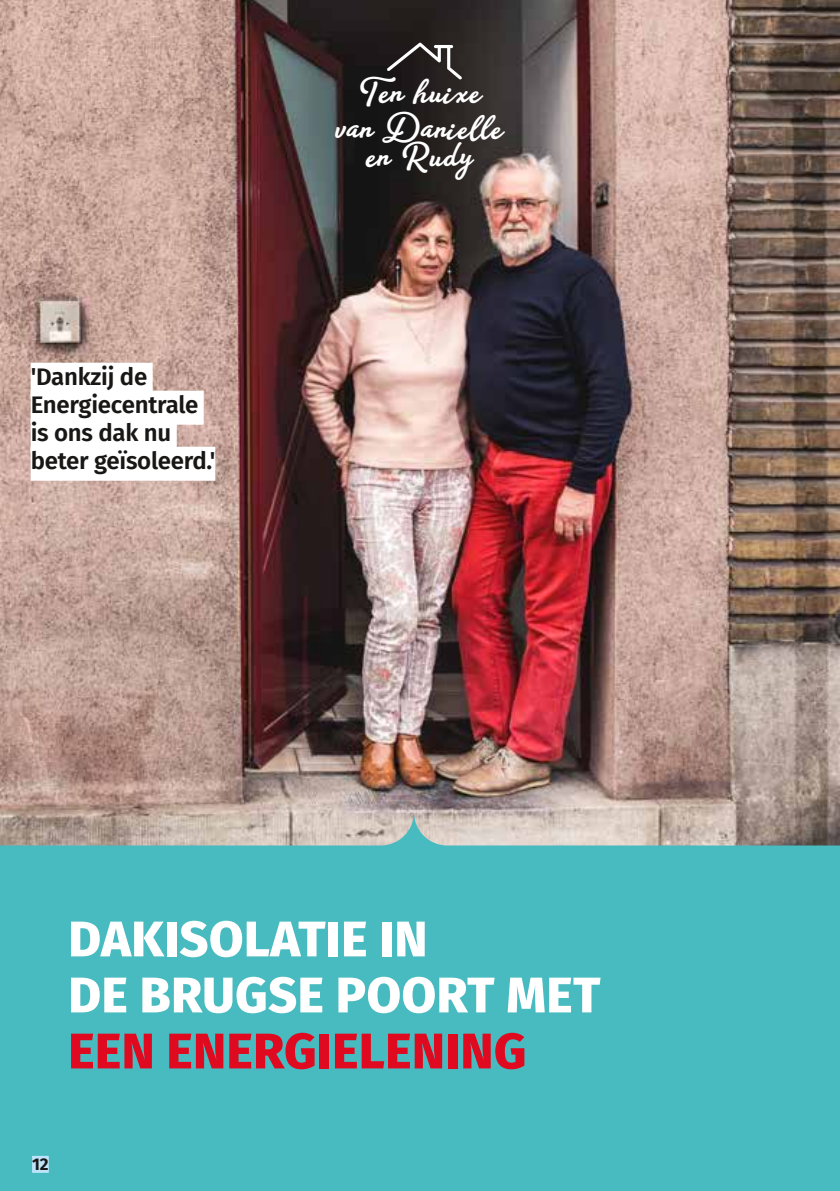
<style>
.page{position:relative;width:840px;height:1191px;background:#fff}
.page>*{position:absolute;margin:0;border:0;box-sizing:border-box;transform-origin:0 0}
.t1{font:800 50px/56px "Fira Sans";letter-spacing:.01em;color:#fff}
.t2{font:800 50px "Fira Sans";letter-spacing:.01em;color:#e00a20}
.t3{font:800 36px/36.2px "Amberly";color:#fff;text-align:center}
.t4{font:600 24px/28px "Fira Sans";letter-spacing:-.01em;color:#181716}
.t5{font:700 17px "Fira Sans";color:#181716}
</style>
<div class="page">
<img style="left:0;top:0;width:839px;height:812px">
<svg style="left:0;top:812px;width:839px;height:379px;background:#51babd"></svg>
<div style="left:32px;top:1155px;width:17px;height:17px;background:#bde4fa"></div>
<div style="left:31px;top:363px;width:121px;height:34px;background:#fff"></div>
<div style="left:31px;top:391px;width:172px;height:34px;background:#fff"></div>
<div style="left:31px;top:419px;width:146px;height:34px;background:#fff"></div>
<div style="left:31px;top:447px;width:184px;height:34px;background:#fff"></div>
<svg style="left:387px;top:43px;width:75px;height:37px;background:#433f3e"></svg>
<p class="t4" style="left:31px;top:361px;width:186px">'Dankzij de<br>Energiecentrale is ons dak nu beter geïsoleerd.'</p>
<h2 class="t3" style="left:336px;top:73px;width:169px">Ten huixe van Danielle</h2>
<h2 class="t3" style="left:366px;top:137px;width:108px">en Rudy</h2>
<h1 class="t1" style="left:68px;top:906px;width:533px">DAKISOLATIE IN<br>DE BRUGSE POORT MET</h1>
<h1 class="t2" style="left:68px;top:1007px;width:459px">EEN ENERGIELENING</h1>
<p class="t5" style="left:32px;top:1149px;width:18px">12</p>
</div>
